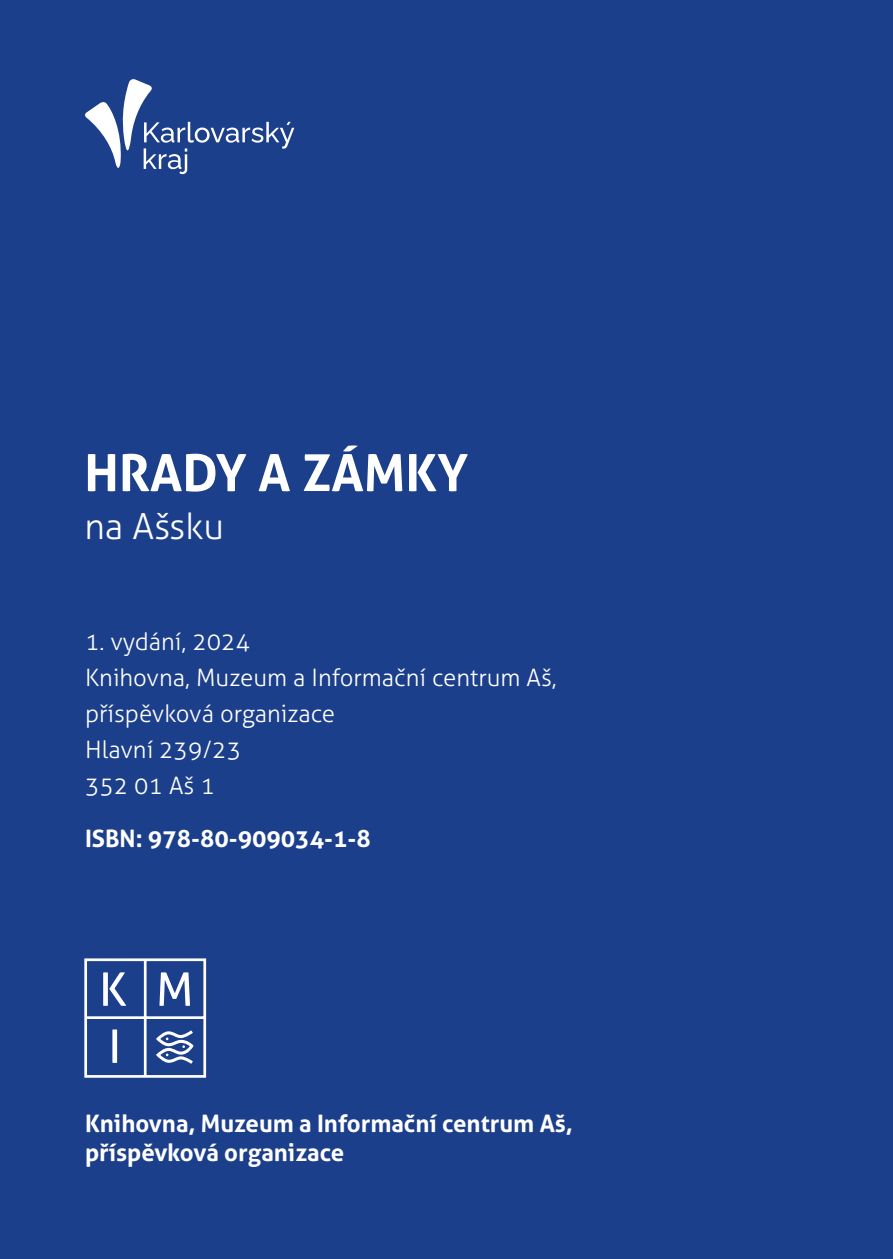
<style>
.page{position:relative;width:893px;height:1259px;background:#1c3f8b}
.page>*{position:absolute;margin:0;border:0;box-sizing:border-box;transform-origin:0 0}
.t1{font:700 51px "Aller";color:#fff}
.t2{font:300 36px "Aller";color:#fff}
.t3{font:300 24px/36px "Aller";color:#fff}
.t4{font:700 24px/28.8px "Aller";color:#fff}
</style>
<div class="page">
<svg style="left:85px;top:79px;width:209px;height:95px"></svg>
<svg style="left:84px;top:958px;width:123px;height:120px"></svg>
<h1 class="t1" style="left:84px;top:441px;width:386px">HRADY A ZÁMKY</h1>
<h2 class="t2" style="left:84px;top:504px;width:141px">na Ašsku</h2>
<p class="t3" style="left:85px;top:623px;width:473px">1. vydání, 2024<br>Knihovna, Muzeum a Informační centrum Aš, příspěvková organizace<br>Hlavní 239/23<br>352 01 Aš 1</p>
<p class="t4" style="left:85px;top:823px;width:287px">ISBN: 978-80-909034-1-8</p>
<p class="t4" style="left:85px;top:1109px;width:489px">Knihovna, Muzeum a Informační centrum Aš, příspěvková organizace</p>
</div>
